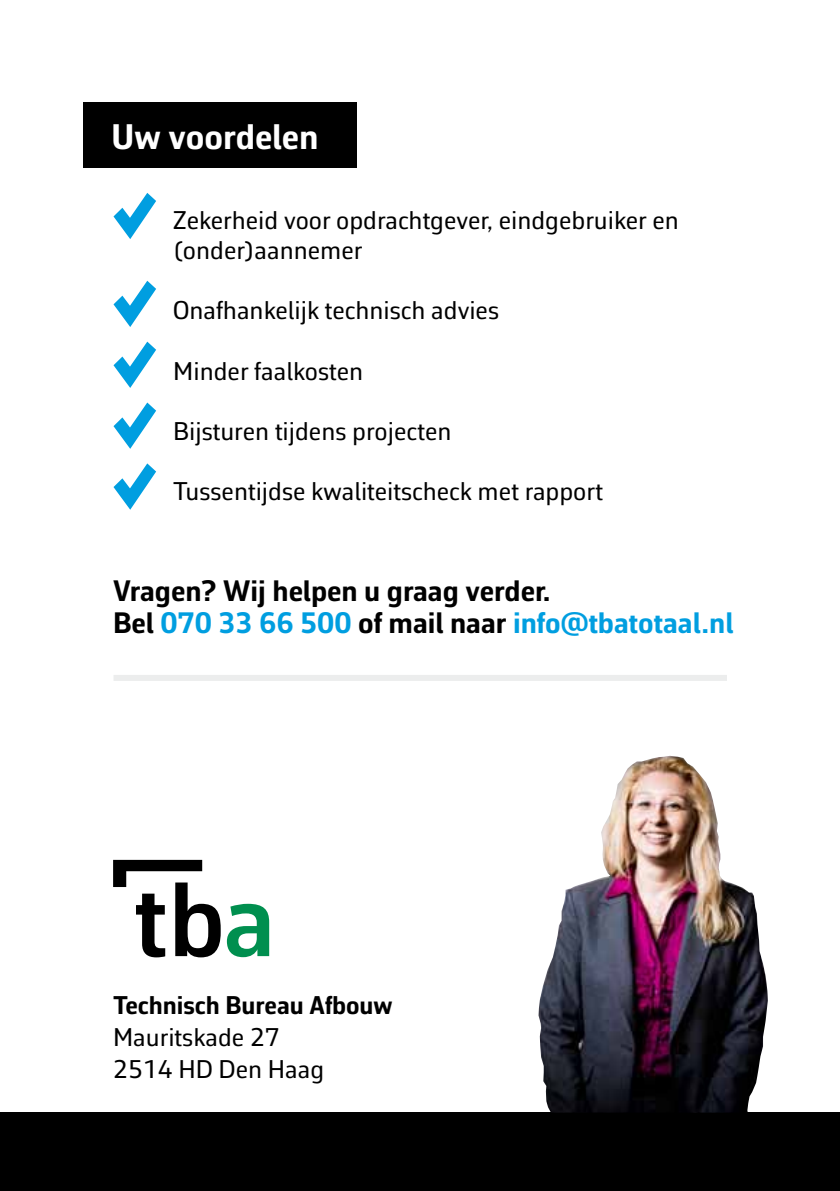
<style>
.page{position:relative;width:840px;height:1191px;background:#fff}
.page>*{position:absolute;margin:0;border:0;box-sizing:border-box;transform-origin:0 0}
.t1{font:700 36px "Corbeau Pro";color:#fff}
.t2{font:700 30px/32px "Corbeau Pro";color:#000}
.t3{font:26px/30px "Corbeau Pro";color:#000}
.t4{font:700 26px "Corbeau Pro";color:#000}
.s1{color:#009ee0}
</style>
<div class="page">
<div style="left:0;top:1112px;width:839px;height:79px;background:#000"></div>
<div style="left:83px;top:102px;width:273px;height:66px;background:#000"></div>
<svg style="left:113px;top:193px;width:43px;height:46px"></svg>
<svg style="left:113px;top:281px;width:43px;height:46px"></svg>
<svg style="left:113px;top:342px;width:43px;height:46px"></svg>
<svg style="left:113px;top:402px;width:43px;height:47px"></svg>
<svg style="left:113px;top:463px;width:43px;height:47px"></svg>
<svg style="left:227px;top:903px;width:42px;height:54px"></svg>
<svg style="left:113px;top:860px;width:107px;height:97px"></svg>
<div style="left:113px;top:675px;width:613px;height:6px;background:#eceded"></div>
<img style="left:538px;top:756px;width:229px;height:356px">
<h1 class="t1" style="left:111px;top:112px;width:208px">Uw voordelen</h1>
<p class="t3" style="left:173px;top:205px;width:507px">Zekerheid voor opdrachtgever, eindgebruiker en (onder)aannemer</p>
<p class="t3" style="left:173px;top:295px;width:327px">Onafhankelijk technisch advies</p>
<p class="t3" style="left:173px;top:355px;width:191px">Minder faalkosten</p>
<p class="t3" style="left:173px;top:415px;width:279px">Bijsturen tijdens projecten</p>
<p class="t3" style="left:173px;top:475px;width:431px">Tussentijdse kwaliteitscheck met rapport</p>
<p class="t2" style="left:113px;top:574px;width:621px">Vragen? Wij helpen u graag verder.<br>Bel <span class="s1">070 33 66 500</span> of mail naar <span class="s1">info@tbatotaal.nl</span></p>
<p class="t4" style="left:113px;top:987px;width:281px">Technisch Bureau Afbouw</p>
<p class="t3" style="left:113px;top:1020px;width:212px;line-height:32px">Mauritskade 27<br>2514 HD Den Haag</p>
</div>
